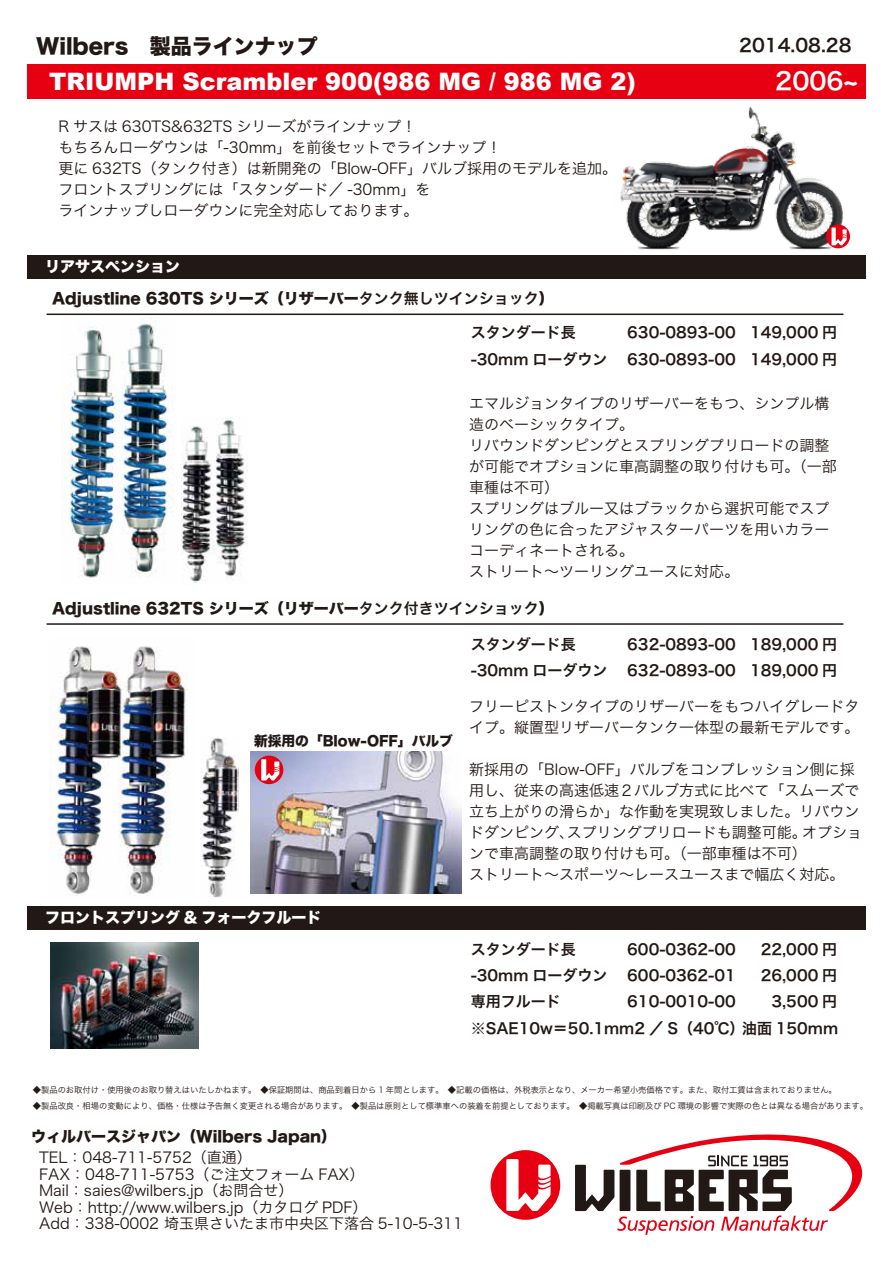
<style>
.page{position:relative;width:893px;height:1263px;background:#fff}
.page>*{position:absolute;margin:0;border:0;box-sizing:border-box;transform-origin:0 0}
.t1{font:900 24px "Arial";color:#fff}
.t2{font:24px "Hira Kaku Pro N W6";color:#fff}
.t3{font:21px "Hira Kaku Std N W8";color:#221815}
.t4{font:18px "Hira Kaku Pro N W6";color:#221815}
.t5{font:15px/21px "Hira Kaku Pro N W3";color:#221815}
.t6{font:15px/26.2px "Hira Kaku Pro N W6";color:#221815}
.t7{font:15px "Hira Kaku Std N W8";color:#221815}
.t8{font:15px "Hira Kaku Std N W8";color:#fff}
.t9{font:13.65px "Hira Kaku Std N W8";color:#221815}
.t10{font:8.25px "Hira Kaku Pro N W3";color:#221815}
.s1{font-family:"Hira Kaku Pro N W6"}
</style>
<div class="page">
<div style="left:27px;top:64px;width:838px;height:35px;background:#e60012"></div>
<div style="left:27px;top:255px;width:838px;height:24px;background:#221815"></div>
<hr style="left:47px;top:314px;width:796px;height:1px;background:#221815">
<div style="left:27px;top:906px;width:838px;height:24px;background:#221815"></div>
<img style="left:50px;top:942px;width:149px;height:107px">
<hr style="left:47px;top:623px;width:796px;height:2px;background:#221815">
<svg style="left:491px;top:1150px;width:69px;height:70px"></svg>
<svg style="left:575px;top:1134px;width:288px;height:101px"></svg>
<img style="left:50px;top:646px;width:138px;height:248px">
<img style="left:200px;top:737px;width:39px;height:161px">
<img style="left:620px;top:94px;width:246px;height:168px">
<img style="left:182px;top:417px;width:65px;height:166px">
<img style="left:61px;top:318px;width:110px;height:260px">
<img style="left:251px;top:752px;width:210px;height:141px">
<svg style="left:826px;top:224px;width:24px;height:24px"></svg>
<svg style="left:831px;top:228px;width:16px;height:17px"></svg>
<div style="left:255px;top:756px;width:28px;height:28px;background:#e60012;border-radius:50%"></div>
<svg style="left:261px;top:759px;width:18px;height:21px"></svg>
<h2 class="t3" style="left:36px;top:34px;width:283px">Wilbers　製品ラインナップ</h2>
<p class="t4" style="left:739px;top:29px;width:114px">2014.08.28</p>
<h1 class="t1" style="left:49px;top:64px;width:588px">TRIUMPH Scrambler 900(986 MG / 986 MG 2)</h1>
<h1 class="t2" style="left:775px;top:59px;width:84px">2006~</h1>
<p class="t5" style="left:59px;top:115px;width:560px">R サスは 630TS&amp;632TS シリーズがラインナップ！<br>もちろんローダウンは「-30mm」を前後セットでラインナップ！<br>更に 632TS（タンク付き）は新開発の「Blow-OFF」バルブ採用のモデルを追加。フロントスプリングには「スタンダード／ -30mm」を<br>ラインナップしローダウンに完全対応しております。</p>
<p class="t8" style="left:45px;top:258px;width:136px">リアサスペンション</p>
<p class="t7" style="left:52px;top:290px;width:503px">Adjustline 630TS シリーズ（リザーバー<span class="s1">タンク無しツインショック</span>）</p>
<p class="t6" style="left:471px;top:319px;width:138px">スタンダード長-30mm ローダウン</p>
<p class="t6" style="left:627px;top:319px;width:110px">630-0893-00<br>630-0893-00</p>
<p class="t6" style="left:750px;top:319px;width:88px">149,000 円<br>149,000 円</p>
<p class="t5" style="left:469px;top:392px;width:369px">エマルジョンタイプのリザーバーをもつ、シンプル構造のベーシックタイプ。<br>リバウンドダンピングとスプリングプリロードの調整が可能でオプションに車高調整の取り付けも可。（一部車種は不可）<br>スプリングはブルー又はブラックから選択可能でスプリングの色に合ったアジャスターパーツを用いカラーコーディネートされる。<br>ストリート～ツーリングユースに対応。</p>
<p class="t7" style="left:52px;top:600px;width:503px">Adjustline 632TS シリーズ（リザーバー<span class="s1">タンク付きツインショック</span>）</p>
<p class="t6" style="left:471px;top:630px;width:138px">スタンダード長-30mm ローダウン</p>
<p class="t6" style="left:627px;top:630px;width:110px">632-0893-00<br>632-0893-00</p>
<p class="t6" style="left:750px;top:630px;width:88px">189,000 円<br>189,000 円</p>
<p class="t9" style="left:254px;top:734px;width:200px">新採用の「Blow-OFF」バルブ</p>
<p class="t8" style="left:45px;top:909px;width:278px">フロントスプリング &amp; フォークフルード</p>
<p class="t5" style="left:469px;top:695px;width:391px">フリーピストンタイプのリザーバーをもつハイグレードタイプ。縦置型リザーバータンク一体型の最新モデルです。</p>
<p class="t5" style="left:469px;top:758px;width:394px">新採用の「Blow-OFF」バルブをコンプレッション側に採用し、従来の高速低速２バルブ方式に比べて「スムーズで立ち上がりの滑らか」な作動を実現致しました。リバウンドダンピング、スプリングプリロードも調整可能。オプションで車高調整の取り付けも可。（一部車種は不可）<br>ストリート～スポーツ～レースユースまで幅広く対応。</p>
<p class="t6" style="left:471px;top:935px;width:369px">スタンダード長<br>-30mm ローダウン<br>専用フルード<br>※SAE10w＝50.1mm2 ／ S（40℃）油面 150mm</p>
<p class="t6" style="left:627px;top:935px;width:110px;text-align:justify">600-0362-00<br>600-0362-01<br>610-0010-00</p>
<p class="t6" style="left:761px;top:935px;width:78px;text-align:right">22,000 円<br>26,000 円<br>3,500 円</p>
<p class="t10" style="left:33px;top:1083px;width:805px">◆製品のお取付け・使用後のお取り替えはいたしかねます。　◆保証期間は、商品到着日から 1 年間とします。　◆記載の価格は、外税表示となり、メーカー希望小売価格です。また、取付工賃は含まれておりません。</p>
<p class="t10" style="left:33px;top:1099px;width:837px">◆製品改良・相場の変動により、価格・仕様は予告無く変更される場合があります。　◆製品は原則として標準車への装着を前提としております。　◆掲載写真は印刷及び PC 環境の影響で実際の色とは異なる場合があります。</p>
<p class="t7" style="left:31px;top:1128px;width:307px">ウィルバースジャパン（Wilbers Japan）</p>
<p class="t5" style="left:39px;top:1148px;width:425px;line-height:16.5px">TEL：048-711-5752（直通）<br>FAX：048-711-5753（ご注文フォーム FAX）<br>Mail：saies@wilbers.jp（お問合せ）<br>Web：http://www.wilbers.jp（カタログ PDF）<br>Add：338-0002 埼玉県さいたま市中央区下落合 5-10-5-311</p>
</div>
